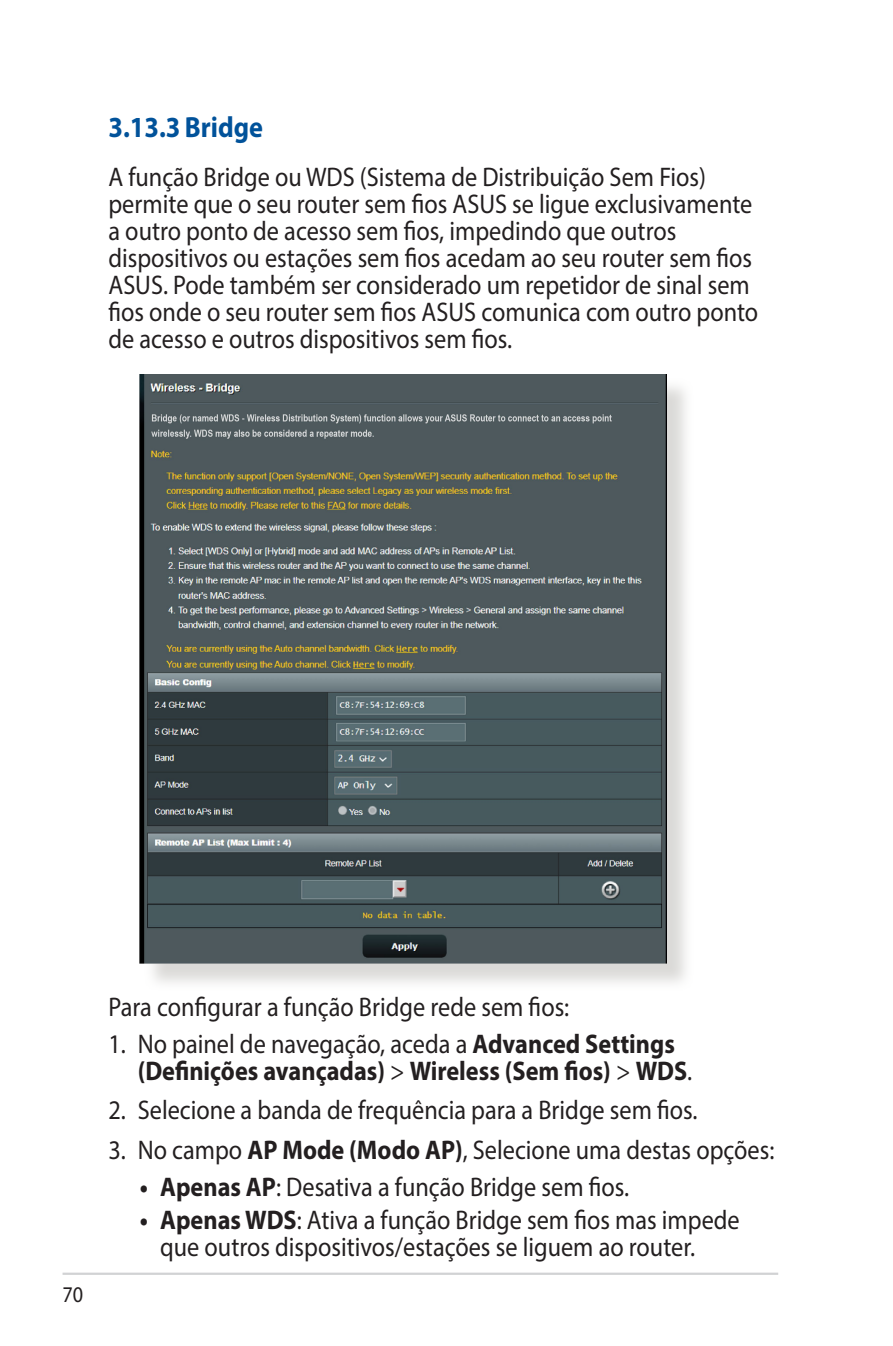
<style>
.page{position:relative;width:893px;height:1346px;background:#fff}
.page>*{position:absolute;margin:0;border:0;box-sizing:border-box;transform-origin:0 0}
.t1{font:700 29.25px "Myriad Pro";color:#01529a;scale:.9 1}
.t2{font:27px/27px "Myriad Pro";color:#231f20;scale:.9 1}
.t3{font:700 27px/27px "Myriad Pro";color:#231f20;scale:.9 1}
.t4{font:22.5px "Myriad Pro";color:#231f20;scale:.9 1}
.s1{font-weight:400}
.s2{font-weight:700}
</style>
<div class="page">
<hr style="left:63px;top:1272px;width:715px;height:3px;background:#d1d2d4">
<div style="left:143px;top:378px;width:552px;height:613px;background:#cfcecb;opacity:.75"></div>
<img style="left:140px;top:374px;width:527px;height:590px">
<p class="t1" style="left:108px;top:108px;width:173px">3.13.3 Bridge</p>
<p class="t2" style="left:108px;top:163px;width:723px">A função Bridge ou WDS (Sistema de Distribuição Sem Fios) permite que o seu router sem fios ASUS se ligue exclusivamente a outro ponto de acesso sem fios, impedindo que outros dispositivos ou estações sem fios acedam ao seu router sem fios ASUS. Pode também ser considerado um repetidor de sinal sem fios onde o seu router sem fios ASUS comunica com outro ponto de acesso e outros dispositivos sem fios.</p>
<p class="t4" style="left:63px;top:1281px;width:25px">70</p>
<p class="t2" style="left:108px;top:993px;width:514px">Para configurar a função Bridge rede sem fios:</p>
<p class="t3" style="left:138px;top:1029px;width:618px;text-indent:-29px"><span class="s1">1. No painel de navegação, aceda a</span> Advanced Settings (Definições avançadas) <span class="s1">&gt;</span> Wireless (Sem fios) <span class="s1">&gt;</span> WDS<span class="s1">.</span></p>
<p class="t2" style="left:108px;top:1096px;width:656px">2. Selecione a banda de frequência para a Bridge sem fios.</p>
<p class="t2" style="left:108px;top:1136px;width:741px">3. No campo <span class="s2">AP Mode (Modo AP)</span>, Selecione uma destas opções:</p>
<p class="t2" style="left:140px;top:1173px;width:545px"><span class="s2">• Apenas AP</span>: Desativa a função Bridge sem fios.</p>
<p class="t2" style="left:160px;top:1206px;width:645px;text-indent:-20px"><span class="s2">• Apenas WDS</span>: Ativa a função Bridge sem fios mas impede que outros dispositivos/estações se liguem ao router.</p>
</div>
